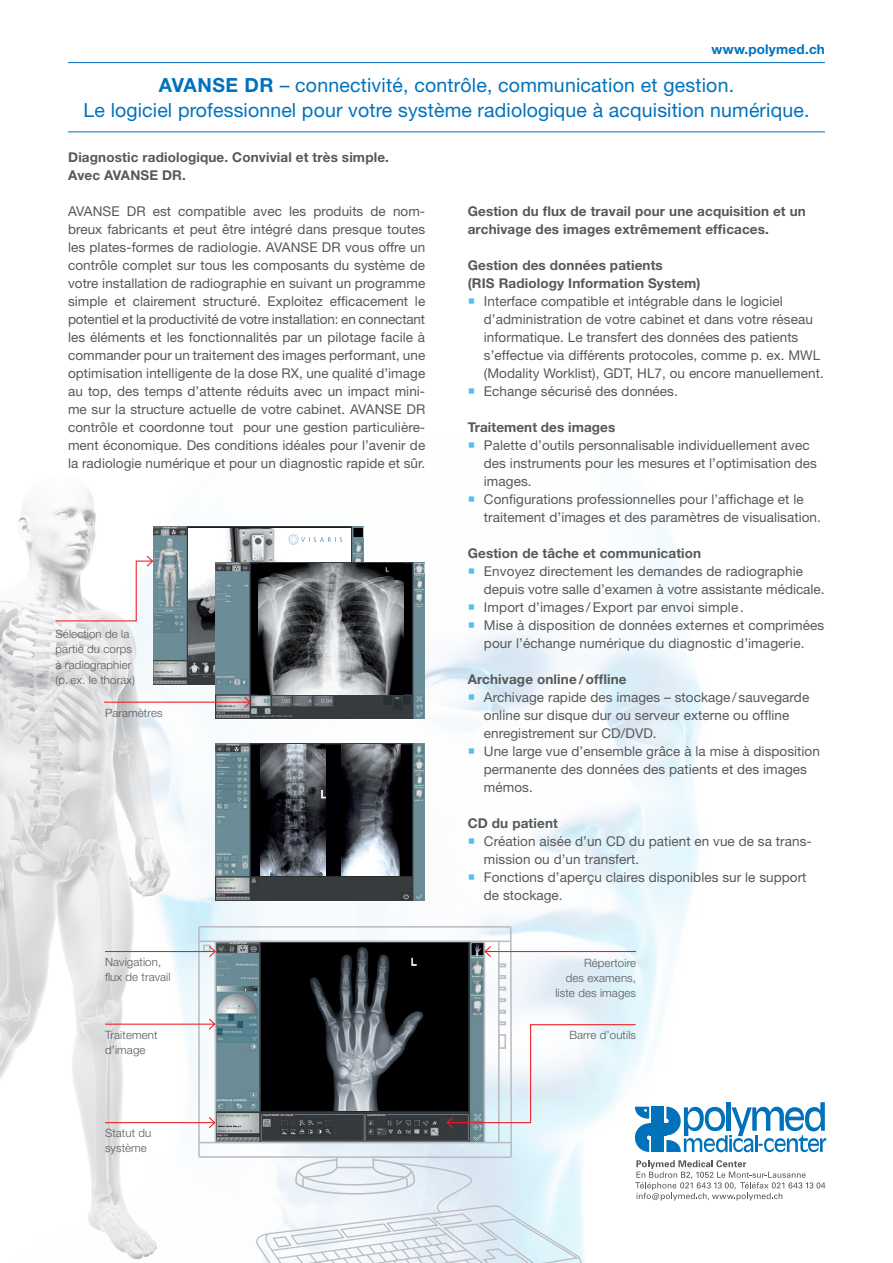
<style>
.page{position:relative;width:893px;height:1263px;background:#fff}
.page>*{position:absolute;margin:0;border:0;box-sizing:border-box;transform-origin:0 0}
.t1{font:19.5px/25.5px "Helvetica Neue";letter-spacing:.005em;color:#0072bc;text-align:center}
.Fliesstext_9_pt{font:13.5px/18px "Helvetica Neue";letter-spacing:.005em;color:#57585a}
.Überschrift_9_pt_80{font:700 13.5px/18px "Helvetica Neue";letter-spacing:.01em;color:#57585a}
.Fliesstext_9_pt-2{font:700 13.5px/18px "Helvetica Neue";letter-spacing:.01em;color:#57585a}
.t2{font:700 13.5px "Helvetica Neue";letter-spacing:.015em;color:#0072bc}
.Fliesstext{font:300 11.55px/15.3px "Helvetica Neue";letter-spacing:.01em;color:#57585a}
.t3{font:800 11.55px "Helvetica Neue";color:#fff}
.s1{font-weight:700}
</style>
<div class="page">
<img style="left:174px;top:523px;width:653px;height:618px">
<img style="left:0;top:490px;width:174px;height:125px">
<svg style="left:0;top:615px;width:247px;height:645px"></svg>
<svg style="left:40px;top:567px;width:148px;height:261px"></svg>
<img style="left:216px;top:743px;width:209px;height:157px">
<img style="left:153px;top:527px;width:210px;height:157px">
<img style="left:188px;top:528px;width:161px;height:132px">
<svg style="left:288px;top:534px;width:54px;height:11px"></svg>
<img style="left:216px;top:562px;width:209px;height:157px">
<svg style="left:197px;top:925px;width:315px;height:305px"></svg>
<hr style="left:199px;top:940px;width:312px;height:2px;background:#bcbdc0">
<hr style="left:199px;top:1142px;width:312px;height:1px;background:#bcbdc0">
<hr style="left:215px;top:941px;width:1px;height:201px;background:#bcbdc0">
<hr style="left:484px;top:941px;width:1px;height:201px;background:#bcbdc0">
<hr style="left:498px;top:941px;width:2px;height:201px;background:#bcbdc0">
<svg style="left:500px;top:963px;width:6px;height:4px"></svg>
<svg style="left:500px;top:975px;width:6px;height:4px"></svg>
<div style="left:203px;top:944px;width:7px;height:8px;border:2px solid #bcbdc0"></div>
<svg style="left:499px;top:986px;width:7px;height:4px"></svg>
<svg style="left:500px;top:998px;width:6px;height:4px"></svg>
<svg style="left:500px;top:1010px;width:6px;height:4px"></svg>
<img style="left:260px;top:745px;width:65px;height:130px">
<img style="left:342px;top:745px;width:59px;height:130px">
<img style="left:258px;top:563px;width:146px;height:131px">
<hr style="left:68px;top:131px;width:757px;height:1px;background:#0072bc">
<hr style="left:68px;top:62px;width:757px;height:1px;background:#0072bc">
<hr style="left:105px;top:1023px;width:110px;height:2px;background:#ee1d23">
<svg style="left:208px;top:1017px;width:8px;height:14px"></svg>
<hr style="left:105px;top:951px;width:110px;height:1px;background:#ee1d23">
<svg style="left:208px;top:945px;width:9px;height:13px"></svg>
<hr style="left:105px;top:1122px;width:110px;height:1px;background:#ee1d23">
<svg style="left:208px;top:1116px;width:8px;height:13px"></svg>
<svg style="left:255px;top:1021px;width:571px;height:242px"></svg>
<hr style="left:485px;top:951px;width:151px;height:1px;background:#ee1d23">
<svg style="left:483px;top:945px;width:9px;height:13px"></svg>
<hr style="left:104px;top:702px;width:146px;height:1px;background:#ee1d23">
<svg style="left:243px;top:695px;width:9px;height:14px"></svg>
<svg style="left:55px;top:554px;width:99px;height:68px"></svg>
<svg style="left:469px;top:569px;width:5px;height:5px"></svg>
<svg style="left:469px;top:605px;width:5px;height:5px"></svg>
<svg style="left:469px;top:623px;width:5px;height:5px"></svg>
<svg style="left:469px;top:695px;width:5px;height:5px"></svg>
<svg style="left:469px;top:749px;width:5px;height:5px"></svg>
<svg style="left:469px;top:839px;width:5px;height:5px"></svg>
<svg style="left:469px;top:875px;width:5px;height:5px"></svg>
<p class="t2" style="left:712px;top:41px;width:115px">www.polymed.ch</p>
<h1 class="t1" style="left:84px;top:72px;width:727px"><span class="s1">AVANSE DR</span> – connectivité, contrôle, communication et gestion.<br>Le logiciel professionnel pour votre système radiologique à acquisition numérique.</h1>
<p class="Überschrift_9_pt_80" style="left:68px;top:148px;width:322px">Diagnostic radiologique. Convivial et très simple.<br>Avec AVANSE DR.</p>
<p class="Fliesstext_9_pt" style="left:68px;top:202px;width:359px;text-align:justify">AVANSE DR est compatible avec les produits de nom&shy;breux fabricants et peut être intégré dans presque toutes les plates-formes de radiologie. AVANSE DR vous offre un contrôle complet sur tous les composants du système de votre installation de radiographie en suivant un programme simple et clairement structuré. Exploitez efficacement le potentiel et la productivité de votre installation: en connectant les éléments et les fonctionnalités par un pilotage facile à commander pour un traitement des images performant, une optimisation intelligente de la dose RX, une qualité d’image au top, des temps d’attente réduits avec un impact mini&shy;me sur la structure actuelle de votre cabinet. AVANSE DR contrôle et coordonne tout pour une gestion particulière&shy;ment économique. Des conditions idéales pour l’avenir de la radiologie numérique et pour un diagnostic rapide et sûr.</p>
<p class="Fliesstext" style="left:56px;top:626px;width:81px">Sélection de la partie du corps à radiographier (p. ex. le thorax)</p>
<p class="Fliesstext" style="left:105px;top:705px;width:59px">Paramètres</p>
<p class="Fliesstext" style="left:105px;top:954px;width:67px">Navigation, flux de travail</p>
<p class="Fliesstext" style="left:105px;top:1027px;width:54px">Traitement d’image</p>
<p class="Fliesstext" style="left:105px;top:1125px;width:48px">Statut du système</p>
<p class="t3" style="left:410px;top:955px;width:9px">L</p>
<p class="Überschrift_9_pt_80" style="left:468px;top:202px;width:340px">Gestion du flux de travail pour une acquisition et un archivage des images extrêmement efficaces.</p>
<p class="Fliesstext_9_pt-2" style="left:468px;top:256px;width:234px">Gestion des données patients<br>(RIS Radiology Information System)</p>
<p class="Fliesstext_9_pt" style="left:484px;top:292px;width:341px">Interface compatible et intégrable dans le logiciel d’administration de votre cabinet et dans votre réseau informatique. Le transfert des données des patients s’effectue via différents protocoles, comme p. ex. MWL (Modality Worklist), GDT, HL7, ou encore manuellement.</p>
<p class="Fliesstext_9_pt" style="left:484px;top:382px;width:195px">Echange sécurisé des données.</p>
<p class="Fliesstext_9_pt-2" style="left:468px;top:418px;width:149px">Traitement des images</p>
<p class="Fliesstext_9_pt" style="left:484px;top:436px;width:334px">Palette d’outils personnalisable individuellement avec des instruments pour les mesures et l’optimisation des images.</p>
<p class="Fliesstext_9_pt" style="left:484px;top:490px;width:338px">Configurations professionnelles pour l’affichage et le traitement d’images et des paramètres de visualisation.</p>
<p class="Fliesstext_9_pt-2" style="left:468px;top:544px;width:235px">Gestion de tâche et communication</p>
<p class="Fliesstext_9_pt" style="left:484px;top:562px;width:342px">Envoyez directement les demandes de radiographie depuis votre salle d’examen à votre assistante médicale.</p>
<p class="Fliesstext_9_pt" style="left:484px;top:598px;width:262px">Import d’images /Export par envoi simple .</p>
<p class="Fliesstext_9_pt" style="left:484px;top:616px;width:342px">Mise à disposition de données externes et comprimées pour l’échange numérique du diagnostic d’imagerie.</p>
<p class="Fliesstext_9_pt-2" style="left:468px;top:670px;width:160px">Archivage online /offline</p>
<p class="Fliesstext_9_pt" style="left:484px;top:688px;width:327px">Archivage rapide des images – stockage / sauvegarde online sur disque dur ou serveur externe ou offline enregistrement sur CD/DVD.</p>
<p class="Fliesstext_9_pt" style="left:484px;top:742px;width:338px">Une large vue d’ensemble grâce à la mise à disposition permanente des données des patients et des images mémos.</p>
<p class="Fliesstext_9_pt-2" style="left:468px;top:814px;width:92px">CD du patient</p>
<p class="Fliesstext_9_pt" style="left:484px;top:832px;width:329px">Création aisée d’un CD du patient en vue de sa trans&shy;mission ou d’un transfert.</p>
<p class="Fliesstext_9_pt" style="left:484px;top:868px;width:324px">Fonctions d’aperçu claires disponibles sur le support de stockage.</p>
<p class="Fliesstext" style="left:555px;top:955px;width:82px;text-align:right">Répertoire<br>des examens, liste des images</p>
<p class="Fliesstext" style="left:569px;top:1027px;width:68px">Barre d’outils</p>
</div>
